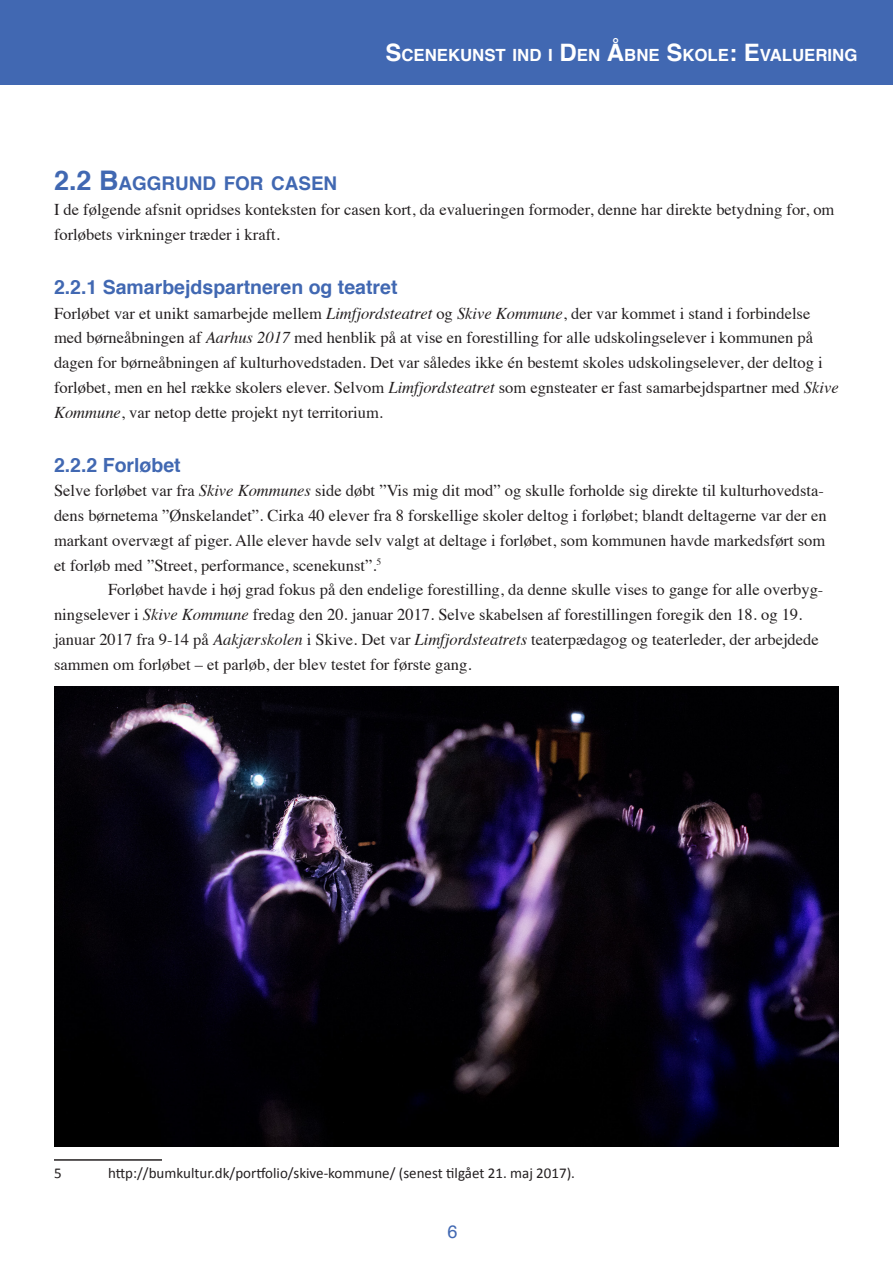
<style>
.page{position:relative;width:893px;height:1263px;background:#fff}
.page>*{position:absolute;margin:0;border:0;box-sizing:border-box;transform-origin:0 0}
.Header_3{font:700 19.5px "Helvetica";color:#4168b2}
.Header_2{font:700 18.9px "Helvetica";color:#4168b2}
.t1{font:18px "Helvetica";color:#4168b2}
.t2{font:700 16.8px "Helvetica";color:#fff}
.Brødtekst{font:16.5px/24.8px "Times";color:#231f20}
.Footnote_text{font:15px "Calibri";color:#231f20}
.s1{font-size:24px}
.s2{font-size:27px}
.s3{font-style:italic}
</style>
<div class="page">
<div style="left:0;top:0;width:893px;height:85px;background:#4168b2"></div>
<hr style="left:54px;top:1159px;width:108px;height:2px;background:#231f20">
<img style="left:54px;top:687px;width:785px;height:459px">
<p class="t2" style="left:385px;top:42px;width:473px"><span class="s1">S</span>CENEKUNST IND I <span class="s1">D</span>EN <span class="s1">Å</span>BNE <span class="s1">S</span>KOLE<span class="s1">: E</span>VALUERING</p>
<p class="Header_2" style="left:54px;top:168px;width:285px"><span class="s2">2.2 B</span>AGGRUND FOR CASEN</p>
<p class="Brødtekst" style="left:54px;top:196px;width:782px">I de følgende afsnit opridses konteksten for casen kort, da evalueringen formoder, denne har direkte betydning for, om forløbets virkninger træder i kraft.</p>
<p class="Header_3" style="left:54px;top:271px;width:345px">2.2.1 Samarbejdspartneren og teatret</p>
<p class="Brødtekst" style="left:54px;top:299px;width:786px">Forløbet var et unikt samarbejde mellem <span class="s3">Limfjordsteatret</span> og <span class="s3">Skive Kommune</span>, der var kommet i stand i forbindelse med børneåbningen af <span class="s3">Aarhus 2017</span> med henblik på at vise en forestilling for alle udskolingselever i kommunen på dagen for børneåbningen af kulturhovedstaden. Det var således ikke én bestemt skoles udskolingselever, der deltog i forløbet, men en hel række skolers elever. Selvom <span class="s3">Limfjordsteatret</span> som egnsteater er fast samarbejdspartner med <span class="s3">Skive Kommune</span>, var netop dette projekt nyt territorium.</p>
<p class="Header_3" style="left:54px;top:449px;width:128px">2.2.2 Forløbet</p>
<p class="Brødtekst" style="left:54px;top:477px;width:774px">Selve forløbet var fra <span class="s3">Skive Kommunes</span> side døbt ”Vis mig dit mod” og skulle forholde sig direkte til kulturhovedsta&shy;dens børnetema ”Ønskelandet”. Cirka 40 elever fra 8 forskellige skoler deltog i forløbet; blandt deltagerne var der en markant overvægt af piger. Alle elever havde selv valgt at deltage i forløbet, som kommunen havde markedsført som et forløb med ”Street, performance, scenekunst”.<sup>5</sup></p>
<p class="Brødtekst" style="left:54px;top:576px;width:771px;text-indent:54px">Forløbet havde i høj grad fokus på den endelige forestilling, da denne skulle vises to gange for alle overbyg&shy;ningselever i <span class="s3">Skive Kommune</span> fredag den 20. januar 2017. Selve skabelsen af forestillingen foregik den 18. og 19. januar 2017 fra 9-14 på <span class="s3">Aakjærskolen</span> i Skive. Det var <span class="s3">Limfjordsteatrets</span> teaterpædagog og teaterleder, der arbejdede sammen om forløbet – et parløb, der blev testet for første gang.</p>
<p class="Footnote_text" style="left:54px;top:1163px;width:9px">5</p>
<p class="Footnote_text" style="left:108px;top:1163px;width:469px">http://bumkultur.dk/portfolio/skive-kommune/ (senest tilgået 21. maj 2017).</p>
<p class="t1" style="left:448px;top:1217px;width:12px">6</p>
</div>
